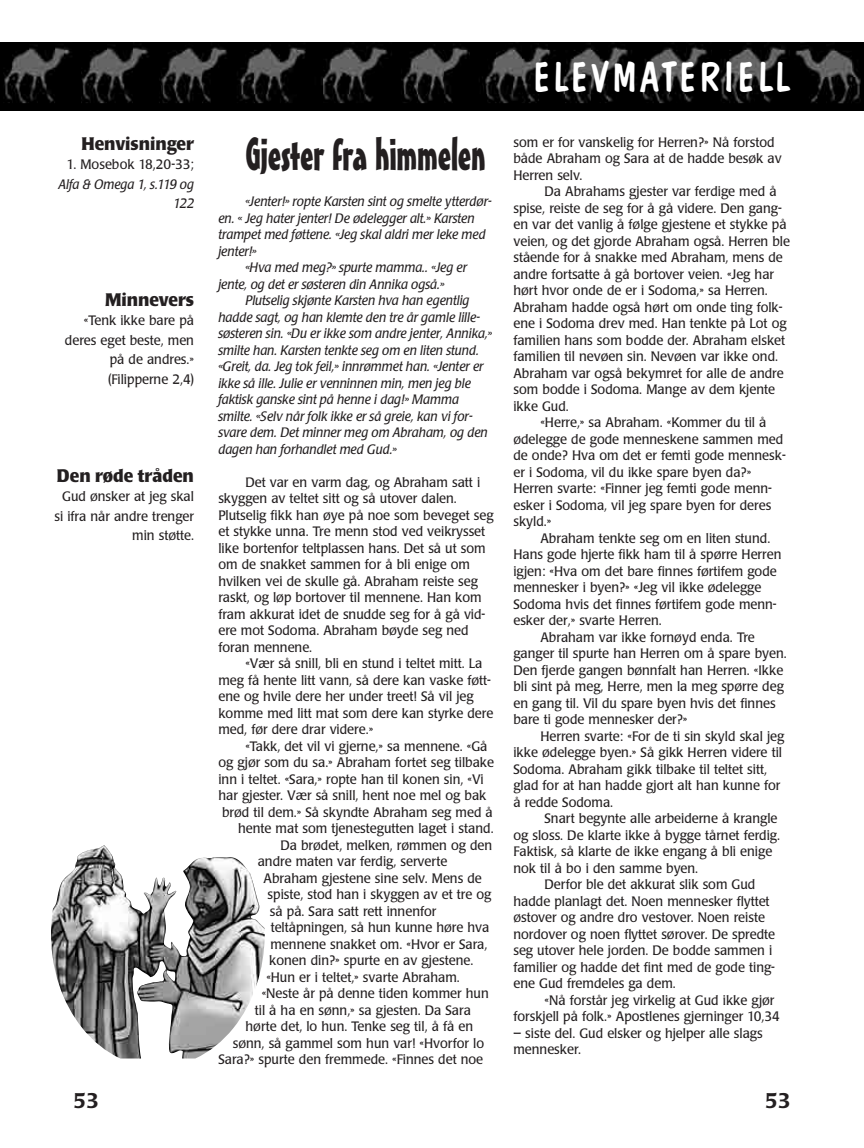
<style>
.page{position:relative;width:864px;height:1148px;background:#fff}
.page>*{position:absolute;margin:0;border:0;box-sizing:border-box;transform-origin:0 0}
.t1{font:45px "Mister Earl BT";letter-spacing:-.01em;color:#231f20;scale:.93 1}
.t2{font:42px "Dom Casual";letter-spacing:.025em;color:#fff}
.t3{font:500 21px "Poppl Laudatio";color:#231f20}
.t4{font:700 18px "Poppl Laudatio";color:#231f20;scale:.95 1}
.t5{font:13.5px/16.5px "Poppl Laudatio";color:#231f20;scale:.95 1}
.t6{font:italic 13.5px/19.5px "Poppl Laudatio";color:#231f20;text-align:right;scale:.95 1}
</style>
<div class="page">
<img style="left:792px;top:43px;width:72px;height:68px">
<img style="left:0;top:43px;width:792px;height:68px">
<img style="left:51px;top:845px;width:214px;height:213px">
<h3 class="t4" style="left:82px;top:136px;width:120px">Henvisninger</h3>
<p class="t5" style="left:67px;top:158px;width:135px">1. Mosebok 18,20-33;</p>
<p class="t6" style="left:58px;top:176px;width:144px">Alfa &amp; Omega 1, s.119 og<br>122</p>
<h3 class="t4" style="left:105px;top:292px;width:95px">Minnevers</h3>
<p class="t5" style="left:65px;top:312px;width:137px;line-height:19.5px;text-align:right">«Tenk ikke bare på deres eget beste, men på de andres.» (Filipperne 2,4)</p>
<h3 class="t4" style="left:57px;top:468px;width:146px">Den røde tråden</h3>
<p class="t5" style="left:54px;top:488px;width:148px;line-height:19.5px;text-align:right">Gud ønsker at jeg skal si ifra når andre trenger min støtte.</p>
<h1 class="t1" style="left:245px;top:136px;width:260px">Gjester fra himmelen</h1>
<p class="t6" style="left:245px;top:193px;width:261px">«Jenter!» ropte Karsten sint og smelte ytterdør-</p>
<p class="t6" style="left:218px;top:210px;width:271px">en. « Jeg hater jenter! De ødelegger alt.» Karsten</p>
<p class="t6" style="left:218px;top:226px;width:283px">trampet med føttene. «Jeg skal aldri mer leke med</p>
<p class="t6" style="left:218px;top:243px;width:42px">jenter!»</p>
<p class="t6" style="left:245px;top:259px;width:235px">«Hva med meg?» spurte mamma.. «Jeg er</p>
<p class="t6" style="left:218px;top:276px;width:239px">jente, og det er søsteren din Annika også.»</p>
<p class="t6" style="left:245px;top:292px;width:237px">Plutselig skjønte Karsten hva han egentlig</p>
<p class="t6" style="left:218px;top:309px;width:277px">hadde sagt, og han klemte den tre år gamle lille-</p>
<p class="t6" style="left:218px;top:325px;width:290px">søsteren sin. «Du er ikke som andre jenter, Annika,»</p>
<p class="t6" style="left:218px;top:342px;width:276px">smilte han. Karsten tenkte seg om en liten stund.</p>
<p class="t6" style="left:218px;top:358px;width:280px">«Greit, da. Jeg tok feil,» innrømmet han. «Jenter er</p>
<p class="t6" style="left:218px;top:375px;width:267px">ikke så ille. Julie er venninnen min, men jeg ble</p>
<p class="t6" style="left:218px;top:391px;width:255px">faktisk ganske sint på henne i dag!» Mamma</p>
<p class="t6" style="left:218px;top:408px;width:269px">smilte. «Selv når folk ikke er så greie, kan vi for-</p>
<p class="t6" style="left:218px;top:424px;width:285px">svare dem. Det minner meg om Abraham, og den</p>
<p class="t6" style="left:218px;top:441px;width:189px">dagen han forhandlet med Gud.»</p>
<p class="t5" style="left:218px;top:475px;width:291px;text-indent:27px">Det var en varm dag, og Abraham satt i skyggen av teltet sitt og så utover dalen.<br>Plutselig fikk han øye på noe som beveget seg et stykke unna. Tre menn stod ved veikrysset like bortenfor teltplassen hans. Det så ut som om de snakket sammen for å bli enige om hvilken vei de skulle gå. Abraham reiste seg raskt, og løp bortover til mennene. Han kom fram akkurat idet de snudde seg for å gå vid&shy;ere mot Sodoma. Abraham bøyde seg ned foran mennene.</p>
<p class="t5" style="left:218px;top:656px;width:291px;text-indent:27px">«Vær så snill, bli en stund i teltet mitt. La meg få hente litt vann, så dere kan vaske føtt&shy;ene og hvile dere her under treet! Så vil jeg komme med litt mat som dere kan styrke dere med, før dere drar videre.»</p>
<p class="t5" style="left:245px;top:739px;width:256px">«Takk, det vil vi gjerne,» sa mennene. «Gå</p>
<p class="t5" style="left:218px;top:755px;width:292px">og gjør som du sa.» Abraham fortet seg tilbake</p>
<p class="t5" style="left:218px;top:772px;width:281px">inn i teltet. «Sara,» ropte han til konen sin, «Vi</p>
<p class="t5" style="left:218px;top:788px;width:284px">har gjester. Vær så snill, hent noe mel og bak</p>
<p class="t5" style="left:222px;top:805px;width:286px">brød til dem.» Så skyndte Abraham seg med å</p>
<p class="t5" style="left:238px;top:821px;width:270px">hente mat som tjenestegutten laget i stand.</p>
<p class="t5" style="left:280px;top:838px;width:224px">Da brødet, melken, rømmen og den</p>
<p class="t5" style="left:258px;top:854px;width:201px">andre maten var ferdig, serverte</p>
<p class="t5" style="left:264px;top:871px;width:231px">Abraham gjestene sine selv. Mens de</p>
<p class="t5" style="left:268px;top:887px;width:237px">spiste, stod han i skyggen av et tre og</p>
<p class="t5" style="left:270px;top:904px;width:177px">så på. Sara satt rett innenfor</p>
<p class="t5" style="left:271px;top:920px;width:232px">teltåpningen, så hun kunne høre hva</p>
<p class="t5" style="left:270px;top:937px;width:230px">mennene snakket om. «Hvor er Sara,</p>
<p class="t5" style="left:269px;top:953px;width:216px">konen din?» spurte en av gjestene.</p>
<p class="t5" style="left:266px;top:970px;width:205px">«Hun er i teltet,» svarte Abraham.</p>
<p class="t5" style="left:262px;top:986px;width:241px">«Neste år på denne tiden kommer hun</p>
<p class="t5" style="left:255px;top:1003px;width:229px">til å ha en sønn,» sa gjesten. Da Sara</p>
<p class="t5" style="left:246px;top:1019px;width:241px">hørte det, lo hun. Tenke seg til, å få en</p>
<p class="t5" style="left:233px;top:1036px;width:266px">sønn, så gammel som hun var! «Hvorfor lo</p>
<p class="t5" style="left:218px;top:1052px;width:280px">Sara?» spurte den fremmede. «Finnes det noe</p>
<h2 class="t2" style="left:532px;top:61px;width:260px">ELEVMATERIELL</h2>
<p class="t5" style="left:513px;top:135px;width:284px">som er for vanskelig for Herren?» Nå forstod både Abraham og Sara at de hadde besøk av<br>Herren selv.</p>
<p class="t5" style="left:545px;top:184px;width:246px">Da Abrahams gjester var ferdige med å</p>
<p class="t5" style="left:513px;top:201px;width:284px">spise, reiste de seg for å gå videre. Den gang-</p>
<p class="t5" style="left:513px;top:217px;width:289px">en var det vanlig å følge gjestene et stykke på</p>
<p class="t5" style="left:513px;top:234px;width:293px">veien, og det gjorde Abraham også. Herren ble</p>
<p class="t5" style="left:513px;top:250px;width:285px">stående for å snakke med Abraham, mens de</p>
<p class="t5" style="left:513px;top:267px;width:276px">andre fortsatte å gå bortover veien. «Jeg har</p>
<p class="t5" style="left:513px;top:283px;width:269px">hørt hvor onde de er i Sodoma,» sa Herren.</p>
<p class="t5" style="left:513px;top:300px;width:285px">Abraham hadde også hørt om onde ting folk-</p>
<p class="t5" style="left:513px;top:316px;width:289px">ene i Sodoma drev med. Han tenkte på Lot og</p>
<p class="t5" style="left:513px;top:333px;width:288px">familien hans som bodde der. Abraham elsket</p>
<p class="t5" style="left:513px;top:349px;width:280px">familien til nevøen sin. Nevøen var ikke ond.</p>
<p class="t5" style="left:513px;top:366px;width:286px">Abraham var også bekymret for alle de andre</p>
<p class="t5" style="left:513px;top:382px;width:277px">som bodde i Sodoma. Mange av dem kjente</p>
<p class="t5" style="left:513px;top:399px;width:60px">ikke Gud.</p>
<p class="t5" style="left:540px;top:415px;width:239px">«Herre,» sa Abraham. «Kommer du til å</p>
<p class="t5" style="left:513px;top:432px;width:286px">ødelegge de gode menneskene sammen med</p>
<p class="t5" style="left:513px;top:448px;width:288px">de onde? Hva om det er femti gode mennesk-</p>
<p class="t5" style="left:513px;top:465px;width:252px">er i Sodoma, vil du ikke spare byen da?»</p>
<p class="t5" style="left:513px;top:481px;width:274px">Herren svarte: «Finner jeg femti gode menn-</p>
<p class="t5" style="left:513px;top:498px;width:273px">esker i Sodoma, vil jeg spare byen for deres</p>
<p class="t5" style="left:513px;top:514px;width:41px">skyld.»</p>
<p class="t5" style="left:540px;top:531px;width:243px">Abraham tenkte seg om en liten stund.</p>
<p class="t5" style="left:513px;top:547px;width:284px">Hans gode hjerte fikk ham til å spørre Herren</p>
<p class="t5" style="left:513px;top:564px;width:279px">igjen: «Hva om det bare finnes førtifem gode</p>
<p class="t5" style="left:513px;top:580px;width:263px">mennesker i byen?» «Jeg vil ikke ødelegge</p>
<p class="t5" style="left:513px;top:597px;width:279px">Sodoma hvis det finnes førtifem gode menn-</p>
<p class="t5" style="left:513px;top:613px;width:158px">esker der,» svarte Herren.</p>
<p class="t5" style="left:540px;top:630px;width:227px">Abraham var ikke fornøyd enda. Tre</p>
<p class="t5" style="left:513px;top:646px;width:289px">ganger til spurte han Herren om å spare byen.</p>
<p class="t5" style="left:513px;top:663px;width:286px">Den fjerde gangen bønnfalt han Herren. «Ikke</p>
<p class="t5" style="left:513px;top:679px;width:286px">bli sint på meg, Herre, men la meg spørre deg</p>
<p class="t5" style="left:513px;top:696px;width:278px">en gang til. Vil du spare byen hvis det finnes</p>
<p class="t5" style="left:513px;top:712px;width:185px">bare ti gode mennesker der?»</p>
<p class="t5" style="left:540px;top:729px;width:258px">Herren svarte: «For de ti sin skyld skal jeg</p>
<p class="t5" style="left:513px;top:745px;width:284px">ikke ødelegge byen.» Så gikk Herren videre til</p>
<p class="t5" style="left:513px;top:762px;width:268px">Sodoma. Abraham gikk tilbake til teltet sitt,</p>
<p class="t5" style="left:513px;top:778px;width:283px">glad for at han hadde gjort alt han kunne for</p>
<p class="t5" style="left:513px;top:795px;width:107px">å redde Sodoma.</p>
<p class="t5" style="left:545px;top:811px;width:247px">Snart begynte alle arbeiderne å krangle</p>
<p class="t5" style="left:513px;top:828px;width:282px">og sloss. De klarte ikke å bygge tårnet ferdig.</p>
<p class="t5" style="left:513px;top:844px;width:274px">Faktisk, så klarte de ikke engang å bli enige</p>
<p class="t5" style="left:513px;top:861px;width:196px">nok til å bo i den samme byen.</p>
<p class="t5" style="left:545px;top:877px;width:223px">Derfor ble det akkurat slik som Gud</p>
<p class="t5" style="left:513px;top:894px;width:271px">hadde planlagt det. Noen mennesker flyttet</p>
<p class="t5" style="left:513px;top:910px;width:266px">østover og andre dro vestover. Noen reiste</p>
<p class="t5" style="left:513px;top:927px;width:277px">nordover og noen flyttet sørover. De spredte</p>
<p class="t5" style="left:513px;top:943px;width:274px">seg utover hele jorden. De bodde sammen i</p>
<p class="t5" style="left:513px;top:960px;width:277px">familier og hadde det fint med de gode ting-</p>
<p class="t5" style="left:513px;top:976px;width:172px">ene Gud fremdeles ga dem.</p>
<p class="t5" style="left:545px;top:993px;width:244px">«Nå forstår jeg virkelig at Gud ikke gjør</p>
<p class="t5" style="left:513px;top:1009px;width:282px">forskjell på folk.» Apostlenes gjerninger 10,34</p>
<p class="t5" style="left:513px;top:1026px;width:264px">– siste del. Gud elsker og hjelper alle slags mennesker.</p>
<h3 class="t3" style="left:73px;top:1092px;width:27px">53</h3>
<h3 class="t3" style="left:765px;top:1092px;width:27px">53</h3>
</div>
